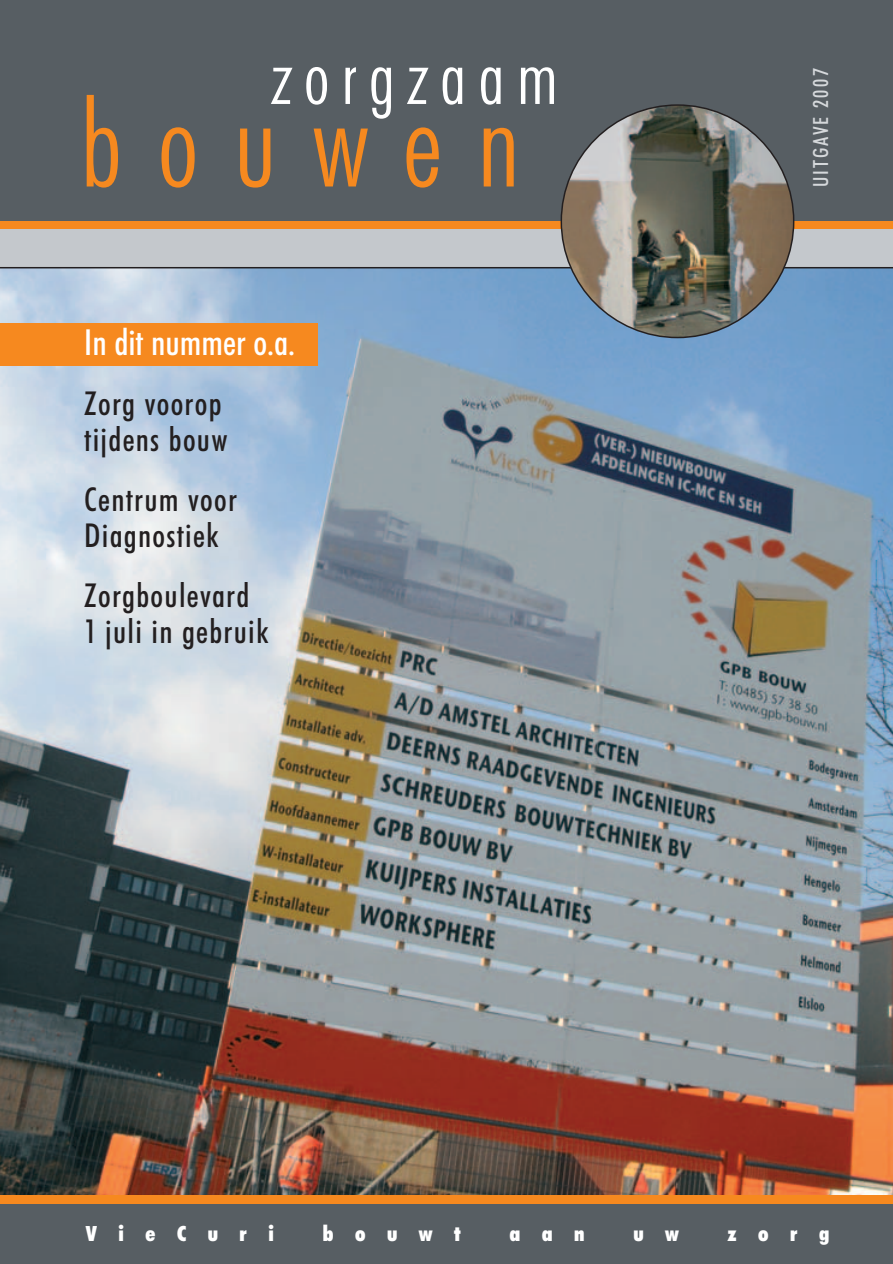
<style>
.page{position:relative;width:893px;height:1264px;background:#fff}
.page>*{position:absolute;margin:0;border:0;box-sizing:border-box;transform-origin:0 0}
.t1{font:300 condensed 120.9px "Futura BT";letter-spacing:.29em;color:#f6891f}
.t2{font:300 condensed 75.6px "Futura BT";letter-spacing:.155em;color:#fff}
.t3{font:500 condensed 36px "Futura BT";color:#fff}
.t4{font:500 condensed 33px/36px "Futura BT";letter-spacing:.04em;color:#231f20}
.t5{font:900 condensed 21px "Futura BT";letter-spacing:1.025em;color:#fff}
.t6{font:500 condensed 21px "Futura BT";letter-spacing:.09em;color:#d5d8db}
</style>
<div class="page">
<img style="left:0;top:0;width:893px;height:1263px">
<h2 class="t2" style="left:271px;top:45px;width:288px">zorgzaam</h2>
<h1 class="t1" style="left:80px;top:93px;width:442px">bouwen</h1>
<p class="t3" style="left:84px;top:327px;width:212px">In dit nummer o.a.</p>
<p class="t4" style="left:84px;top:388px;width:145px">Zorg voorop tijdens bouw</p>
<p class="t4" style="left:84px;top:484px;width:154px">Centrum voor<br>Diagnostiek</p>
<p class="t4" style="left:84px;top:580px;width:186px">Zorgboulevard<br>1 juli in gebruik</p>
<p class="t6" style="left:812px;top:187px;width:121px;rotate:-90deg">UITGAVE 2007</p>
<p class="t5" style="left:86px;top:1224px;width:190px">VieCuri</p>
<p class="t5" style="left:323px;top:1224px;width:140px">bouwt</p>
<p class="t5" style="left:510px;top:1224px;width:77px">aan</p>
<p class="t5" style="left:633px;top:1224px;width:47px">u w</p>
<p class="t5" style="left:728px;top:1224px;width:103px">zorg</p>
</div>
